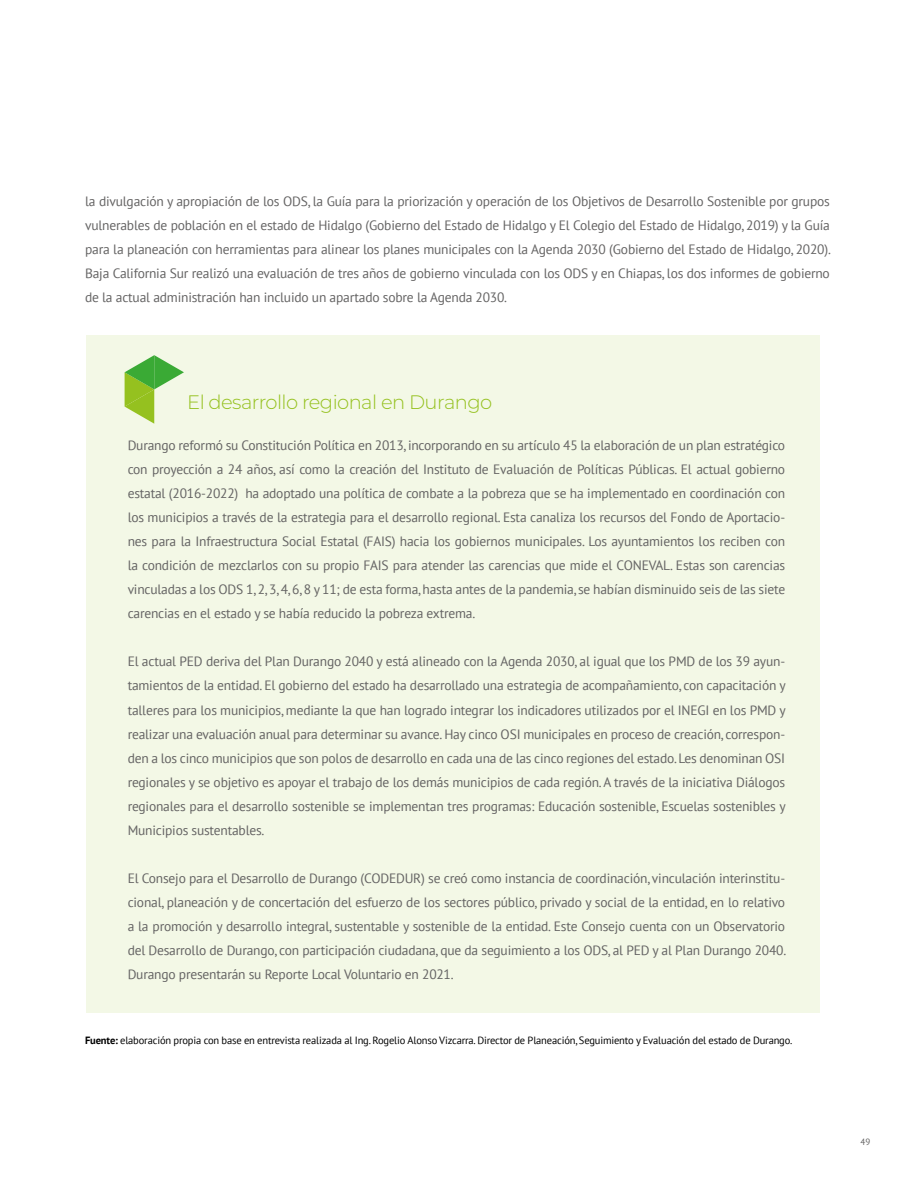
<style>
.page{position:relative;width:915px;height:1191px;background:#fff}
.page>*{position:absolute;margin:0;border:0;box-sizing:border-box;transform-origin:0 0}
.t1{font:300 19.5px "Montserrat";letter-spacing:-.03em;color:#95c11f}
.t2{font:13.5px/24px "PT Sans";letter-spacing:-.015em;color:#646363;text-align:justify}
.t3{font:10.5px "PT Sans";letter-spacing:-.015em;color:#000}
.t4{font:9px "PT Sans";color:#646363}
.s1{font-weight:700}
</style>
<div class="page">
<div style="left:86px;top:335px;width:733px;height:677px;background:#f3f8e6"></div>
<svg style="left:124px;top:355px;width:60px;height:69px"></svg>
<p class="t2" style="left:85px;top:189px;width:747px">la divulgación y apropiación de los ODS, la Guía para la priorización y operación de los Objetivos de Desarrollo Sostenible por grupos vulnerables de población en el estado de Hidalgo (Gobierno del Estado de Hidalgo y El Colegio del Estado de Hidalgo, 2019) y la Guía para la planeación con herramientas para alinear los planes municipales con la Agenda 2030 (Gobierno del Estado de Hidalgo, 2020).<br>Baja California Sur realizó una evaluación de tres años de gobierno vinculada con los ODS y en Chiapas, los dos informes de gobierno de la actual administración han incluido un apartado sobre la Agenda 2030.</p>
<h1 class="t1" style="left:187px;top:389px;width:306px">El desarrollo regional en Durango</h1>
<p class="t2" style="left:128px;top:433px;width:658px">Durango reformó su Constitución Política en 2013, incorporando en su artículo 45 la elaboración de un plan estratégico con proyección a 24 años, así como la creación del Instituto de Evaluación de Políticas Públicas. El actual gobierno estatal (2016-2022) ha adoptado una política de combate a la pobreza que se ha implementado en coordinación con los municipios a través de la estrategia para el desarrollo regional. Esta canaliza los recursos del Fondo de Aportacio&shy;nes para la Infraestructura Social Estatal (FAIS) hacia los gobiernos municipales. Los ayuntamientos los reciben con la condición de mezclarlos con su propio FAIS para atender las carencias que mide el CONEVAL. Estas son carencias vinculadas a los ODS 1, 2, 3, 4, 6, 8 y 11; de esta forma, hasta antes de la pandemia, se habían disminuido seis de las siete carencias en el estado y se había reducido la pobreza extrema.</p>
<p class="t2" style="left:128px;top:649px;width:659px">El actual PED deriva del Plan Durango 2040 y está alineado con la Agenda 2030, al igual que los PMD de los 39 ayun&shy;tamientos de la entidad. El gobierno del estado ha desarrollado una estrategia de acompañamiento, con capacitación y talleres para los municipios, mediante la que han logrado integrar los indicadores utilizados por el INEGI en los PMD y realizar una evaluación anual para determinar su avance. Hay cinco OSI municipales en proceso de creación, correspon&shy;den a los cinco municipios que son polos de desarrollo en cada una de las cinco regiones del estado. Les denominan OSI regionales y se objetivo es apoyar el trabajo de los demás municipios de cada región. A través de la iniciativa Diálogos regionales para el desarrollo sostenible se implementan tres programas: Educación sostenible, Escuelas sostenibles y Municipios sustentables.</p>
<p class="t2" style="left:128px;top:865px;width:659px">El Consejo para el Desarrollo de Durango (CODEDUR) se creó como instancia de coordinación, vinculación interinstitu&shy;cional, planeación y de concertación del esfuerzo de los sectores público, privado y social de la entidad, en lo relativo a la promoción y desarrollo integral, sustentable y sostenible de la entidad. Este Consejo cuenta con un Observatorio del Desarrollo de Durango, con participación ciudadana, que da seguimiento a los ODS, al PED y al Plan Durango 2040.<br>Durango presentarán su Reporte Local Voluntario en 2021.</p>
<p class="t3" style="left:85px;top:1033px;width:708px"><span class="s1">Fuente:</span> elaboración propia con base en entrevista realizada al Ing. Rogelio Alonso Vizcarra. Director de Planeación, Seguimiento y Evaluación del estado de Durango.</p>
<p class="t4" style="left:860px;top:1136px;width:11px">49</p>
</div>
